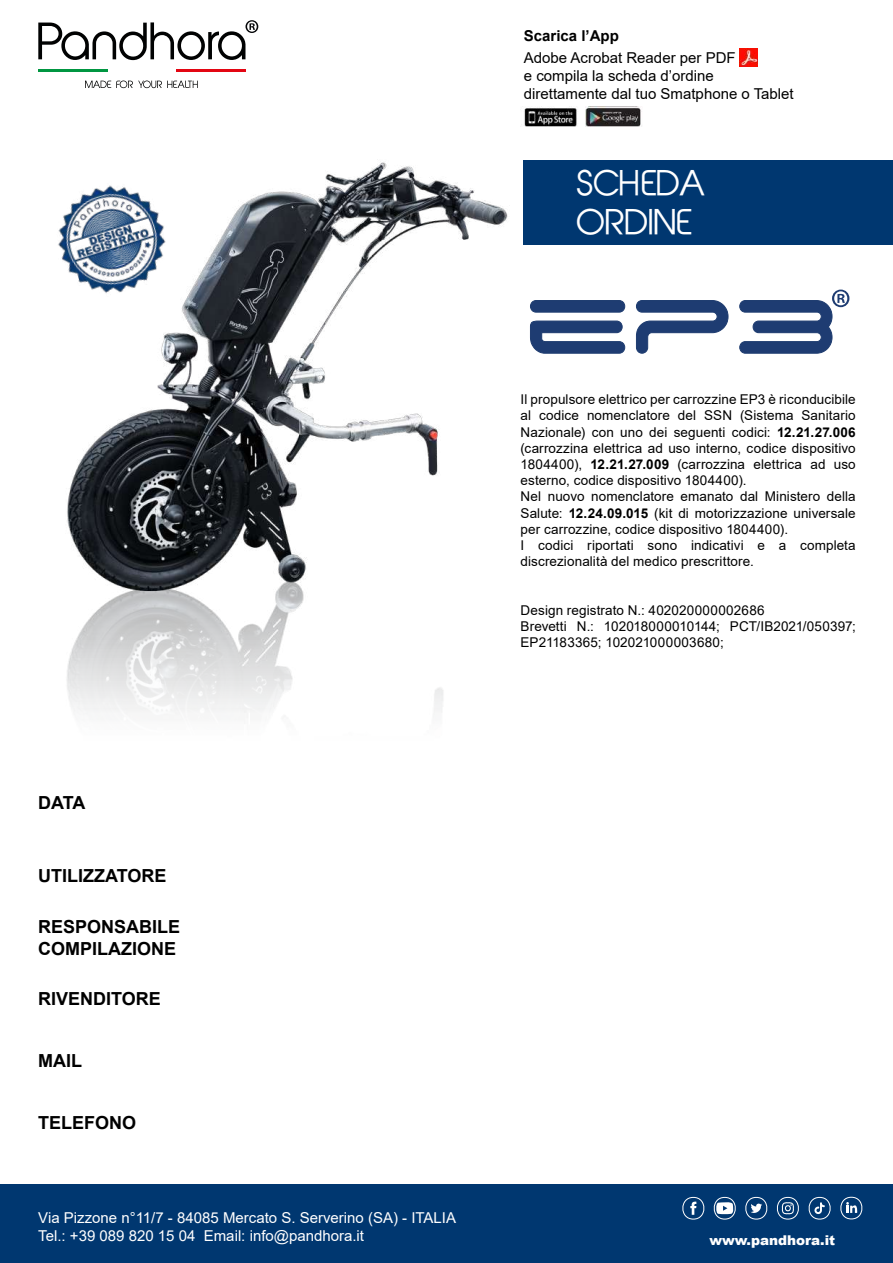
<style>
.page{position:relative;width:893px;height:1263px;background:#fff}
.page>*{position:absolute;margin:0;border:0;box-sizing:border-box;transform-origin:0 0}
.t1{font:33px/39.6px "Abeatby Kai";color:#fff}
.t2{font:700 18px/21.6px "Arial";color:#000}
.t3{font:15px/18px "Arial";color:#fff}
.t4{font:15px/18px "Arial";color:#000}
.t5{font:700 15px "Arial";color:#000}
.t6{font:13.5px/16.2px "Arial";letter-spacing:.01em;color:#000}
.t7{font:900 13.5px "Arial";color:#fff}
.s1{font-weight:700}
</style>
<div class="page">
<div style="left:0;top:1185px;width:893px;height:78px;background:#003770"></div>
<hr style="left:38px;top:69px;width:69px;height:3px;background:#009641">
<hr style="left:176px;top:69px;width:70px;height:3px;background:#e30613">
<svg style="left:85px;top:81px;width:113px;height:7px"></svg>
<svg style="left:38px;top:20px;width:220px;height:40px"></svg>
<div style="left:523px;top:160px;width:370px;height:84px;background:#003770"></div>
<img style="left:586px;top:106px;width:56px;height:21px">
<img style="left:524px;top:106px;width:53px;height:20px">
<img style="left:740px;top:49px;width:18px;height:17px">
<svg style="left:682px;top:1197px;width:181px;height:22px"></svg>
<svg style="left:530px;top:300px;width:96px;height:54px"></svg>
<svg style="left:636px;top:300px;width:93px;height:54px"></svg>
<svg style="left:739px;top:290px;width:110px;height:64px"></svg>
<img style="left:67px;top:162px;width:441px;height:552px">
<img style="left:58px;top:170px;width:129px;height:138px">
<h2 class="t2" style="left:38px;top:792px;width:49px">DATA</h2>
<h2 class="t2" style="left:38px;top:865px;width:130px">UTILIZZATORE</h2>
<h2 class="t2" style="left:38px;top:916px;width:144px">RESPONSABILE<br>COMPILAZIONE</h2>
<h2 class="t2" style="left:38px;top:988px;width:124px">RIVENDITORE</h2>
<h2 class="t2" style="left:38px;top:1050px;width:45px">MAIL</h2>
<h2 class="t2" style="left:38px;top:1112px;width:100px">TELEFONO</h2>
<p class="t3" style="left:38px;top:1208px;width:419px">Via Pizzone n°11/7 - 84085 Mercato S. Serverino (SA) - ITALIA<br>Tel.: +39 089 820 15 04 Email: info@pandhora.it</p>
<p class="t5" style="left:524px;top:25px;width:97px">Scarica l’App</p>
<p class="t4" style="left:524px;top:49px;width:271px">Adobe Acrobat Reader per PDF<br>e compila la scheda d’ordine direttamente dal tuo Smatphone o Tablet</p>
<h1 class="t1" style="left:577px;top:166px;width:131px">SCHEDA<br>ORDINE</h1>
<p class="t6" style="left:521px;top:391px;width:337px">Il propulsore elettrico per carrozzine EP3 è riconducibile al codice nomenclatore del SSN (Sistema Sanitario Nazionale) con uno dei seguenti codici: <span class="s1">12.21.27.006 </span>(carrozzina elettrica ad uso interno, codice dispositivo 1804400), <span class="s1">12.21.27.009</span> (carrozzina elettrica ad uso esterno, codice dispositivo 1804400).<br>Nel nuovo nomenclatore emanato dal Ministero della Salute: <span class="s1">12.24.09.015</span> (kit di motorizzazione universale per carrozzine, codice dispositivo 1804400).<br>I codici riportati sono indicativi e a completa discrezionalità del medico prescrittore.</p>
<p class="t6" style="left:521px;top:602px;width:337px">Design registrato N.: 402020000002686<br>Brevetti N.: 102018000010144; PCT/IB2021/050397;<br>EP21183365; 102021000003680;</p>
<p class="t7" style="left:709px;top:1230px;width:127px">www.pandhora.it</p>
</div>
